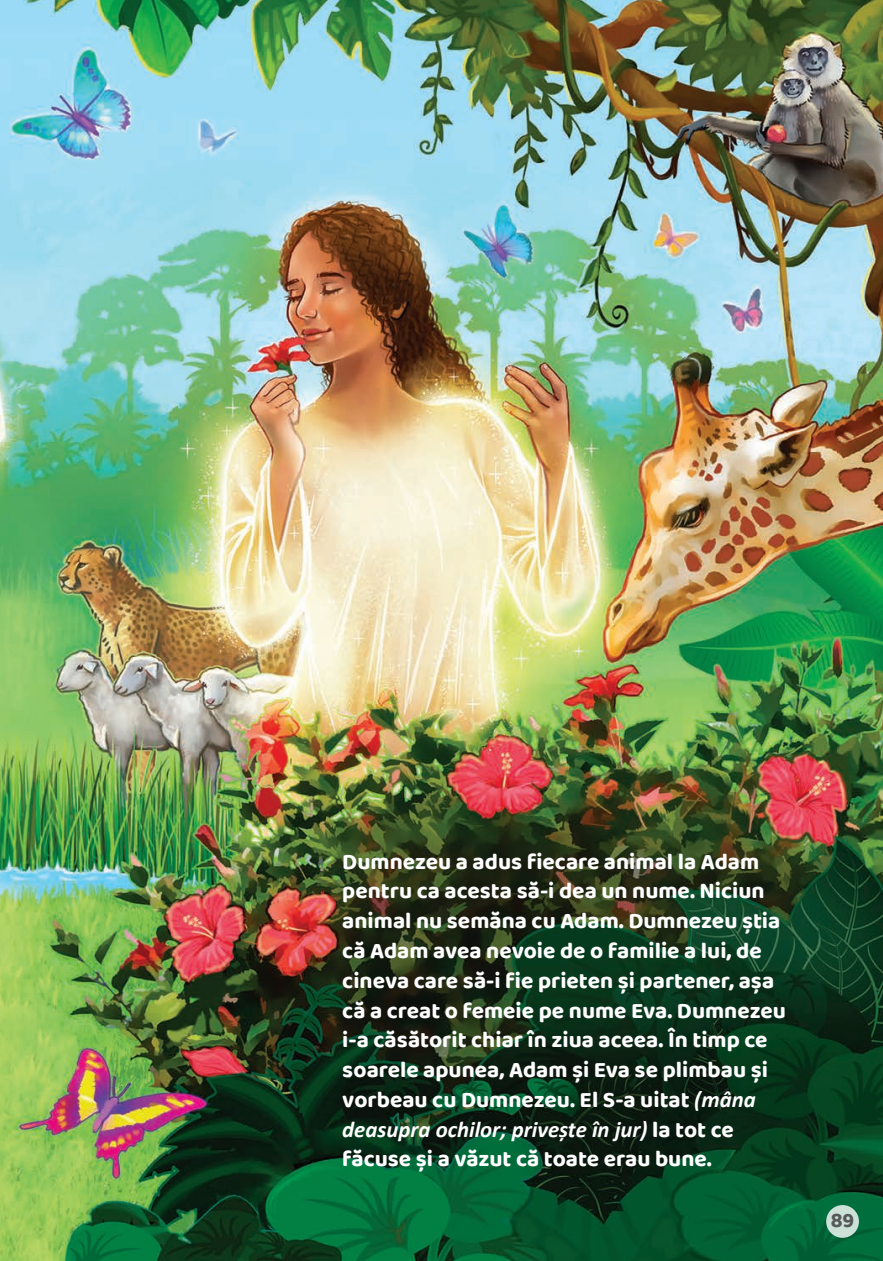
<style>
.page{position:relative;width:883px;height:1261px;background:#fff}
.page>*{position:absolute;margin:0;border:0;box-sizing:border-box;transform-origin:0 0}
.t1{font:700 22.75px/29.8px "Baloo 2";color:#fff}
.t2{font:italic 700 22.75px "Calibri";color:#fff}
.t3{font:700 21px "Baloo 2";color:#57585a}
.s1{font-family:"Calibri";font-style:italic}
.s2{font-family:"Baloo 2";font-style:normal}
</style>
<div class="page">
<img style="left:0;top:0;width:882px;height:1260px">
<svg style="left:825px;top:1204px;width:33px;height:33px"></svg>
<p class="t1" style="left:342px;top:845px;width:445px">Dumnezeu a adus fiecare animal la Adam pentru ca acesta să-i dea un nume. Niciun animal nu semăna cu Adam. Dumnezeu știa că Adam avea nevoie de o familie a lui, de cineva care să-i fie prieten și partener, așa că a creat o femeie pe nume Eva. Dumnezeu i-a căsătorit chiar în ziua aceea. În timp ce soarele apunea, Adam și Eva se plimbau și vorbeau cu Dumnezeu. El S-a uitat <span class="s1">(mâna</span></p>
<p class="t2" style="left:342px;top:1112px;width:393px">deasupra ochilor; privește în jur) <span class="s2">la tot ce</span></p>
<p class="t1" style="left:342px;top:1143px;width:371px">făcuse și a văzut că toate erau bune.</p>
<p class="t3" style="left:830px;top:1207px;width:25px">89</p>
</div>
